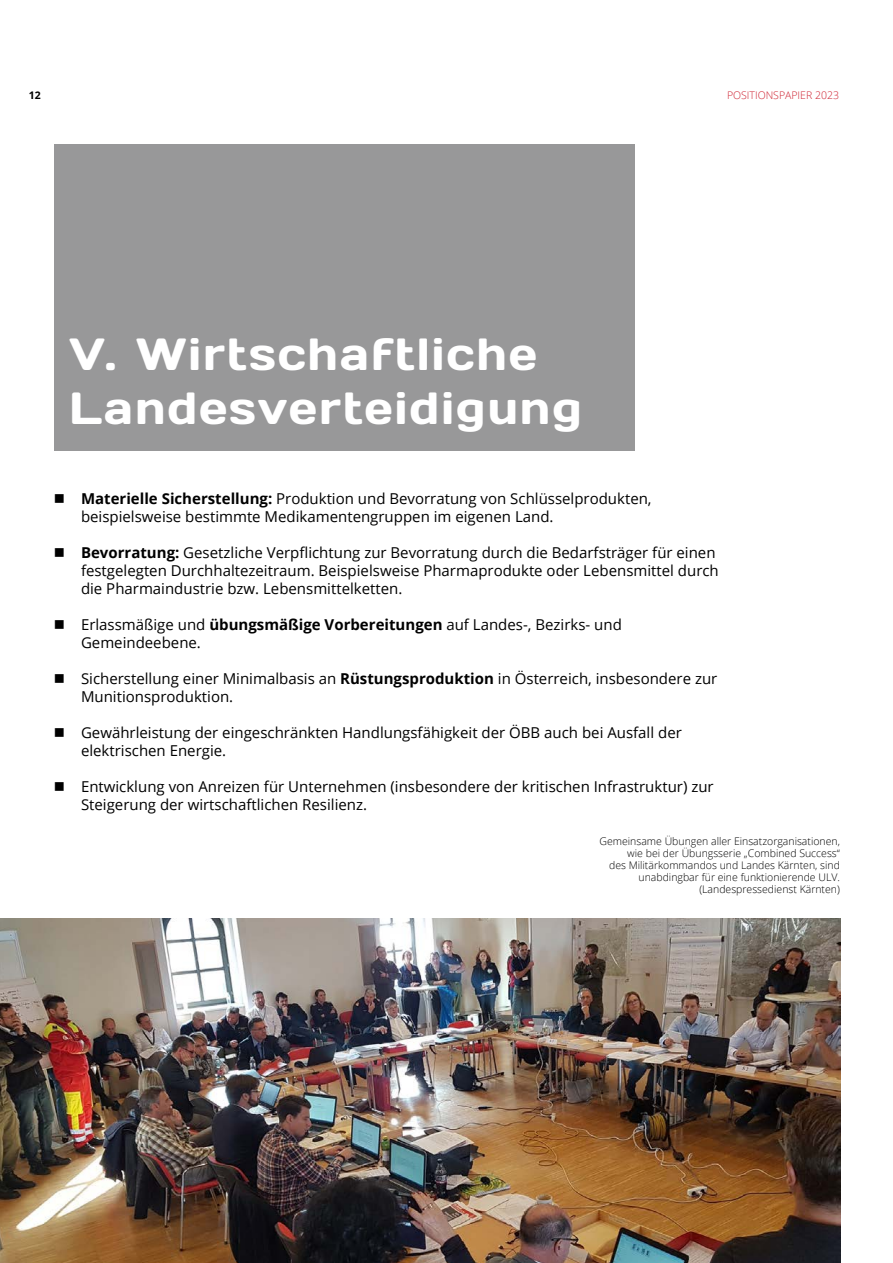
<style>
.page{position:relative;width:893px;height:1263px;background:#fff}
.page>*{position:absolute;margin:0;border:0;box-sizing:border-box;transform-origin:0 0}
.t1{font:45px/54px "Days One";letter-spacing:.04em;color:#fff}
.t2{font:15px/18px "Open Sans";color:#000}
.t3{font:300 10.5px/12px "Open Sans";color:#000;text-align:right}
.t4{font:300 10.5px "Open Sans";color:#ce202f}
.t5{font:700 10.5px "Open Sans";color:#000}
.s1{font-weight:700}
</style>
<div class="page">
<div style="left:54px;top:144px;width:580px;height:307px;background:#989899"></div>
<img style="left:0;top:918px;width:840px;height:345px">
<p class="t5" style="left:29px;top:88px;width:13px">12</p>
<p class="t4" style="left:727px;top:88px;width:113px">POSITIONSPAPIER 2023</p>
<h1 class="t1" style="left:69px;top:327px;width:514px">V. Wirtschaftliche<br>Landesverteidigung</h1>
<p class="t2" style="left:81px;top:489px;width:572px"><span class="s1">Materielle Sicherstellung:</span> Produktion und Bevorratung von Schlüsselprodukten, beispielsweise bestimmte Medikamentengruppen im eigenen Land.</p>
<p class="t2" style="left:81px;top:543px;width:639px"><span class="s1">Bevorratung:</span> Gesetzliche Verpflichtung zur Bevorratung durch die Bedarfsträger für einen festgelegten Durchhaltezeitraum. Beispielsweise Pharmaprodukte oder Lebensmittel durch die Pharmaindustrie bzw. Lebensmittelketten.</p>
<p class="t2" style="left:81px;top:615px;width:542px">Erlassmäßige und <span class="s1">übungsmäßige Vorbereitungen</span> auf Landes-, Bezirks- und<br>Gemeindeebene.</p>
<p class="t2" style="left:81px;top:669px;width:638px">Sicherstellung einer Minimalbasis an <span class="s1">Rüstungsproduktion</span> in Österreich, insbesondere zur<br>Munitionsproduktion.</p>
<p class="t2" style="left:81px;top:723px;width:602px">Gewährleistung der eingeschränkten Handlungsfähigkeit der ÖBB auch bei Ausfall der elektrischen Energie.</p>
<p class="t2" style="left:81px;top:777px;width:634px">Entwicklung von Anreizen für Unternehmen (insbesondere der kritischen Infrastruktur) zur<br>Steigerung der wirtschaftlichen Resilienz.</p>
<p class="t3" style="left:599px;top:835px;width:242px">Gemeinsame Übungen aller Einsatzorganisationen, wie bei der Übungsserie „Combined Success“<br>des Militärkommandos und Landes Kärnten, sind unabdingbar für eine funktionierende ULV. (Landespressedienst Kärnten)</p>
</div>
